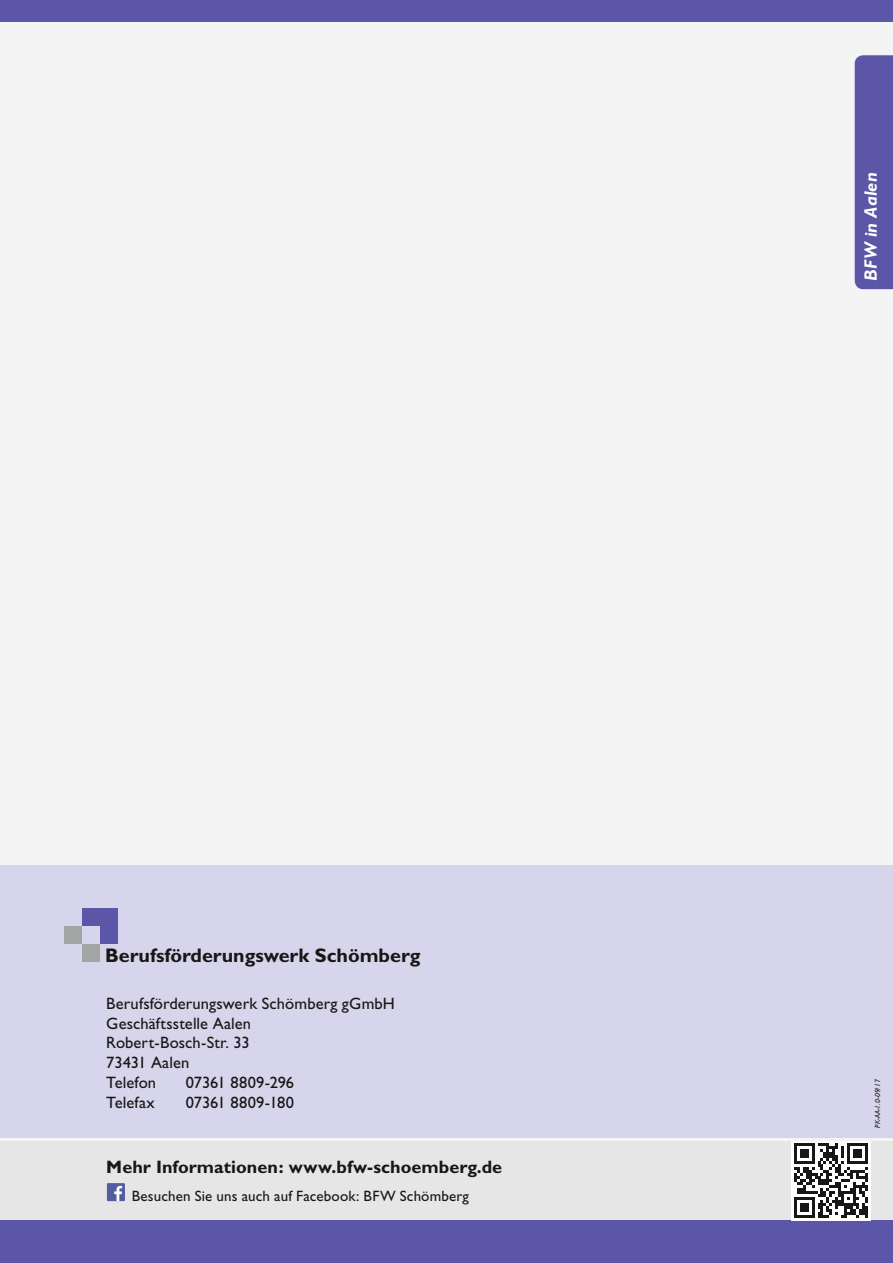
<style>
.page{position:relative;width:893px;height:1263px;background:#f4f4f4}
.page>*{position:absolute;margin:0;border:0;box-sizing:border-box;transform-origin:0 0}
.t1{font:700 19.65px "Gill Sans";color:#181715}
.t2{font:700 18px "Gill Sans";letter-spacing:.005em;color:#181715}
.t3{font:italic 700 18px "Gill Sans";letter-spacing:.005em;color:#fff}
.t4{font:16.5px/19.8px "Gill Sans";letter-spacing:.005em;color:#181715}
.t5{font:15px "Gill Sans";letter-spacing:.01em;color:#181715}
.t6{font:italic 7.5px "Gill Sans";color:#181715}
</style>
<div class="page">
<div style="left:0;top:0;width:893px;height:21px;background:#5b56a7"></div>
<div style="left:0;top:865px;width:893px;height:272px;background:#d7d5eb"></div>
<div style="left:0;top:1141px;width:893px;height:122px;background:#e6e6e7"></div>
<div style="left:0;top:1220px;width:893px;height:43px;background:#5b56a7"></div>
<div style="left:791px;top:1141px;width:79px;height:79px;background:#fff"></div>
<svg style="left:794px;top:1143px;width:74px;height:75px"></svg>
<div style="left:100px;top:908px;width:18px;height:36px;background:#5b56a7"></div>
<div style="left:82px;top:908px;width:36px;height:18px;background:#5b56a7"></div>
<div style="left:64px;top:926px;width:18px;height:18px;background:#a4a5a5"></div>
<div style="left:82px;top:944px;width:18px;height:18px;background:#a4a5a5"></div>
<div style="left:107px;top:1183px;width:18px;height:18px;background:#535d9f"></div>
<svg style="left:114px;top:1186px;width:8px;height:15px"></svg>
<div style="left:855px;top:55px;width:38px;height:234px;background:#5b56a7"></div>
<p class="t1" style="left:105px;top:943px;width:317px">Berufsförderungswerk Schömberg</p>
<p class="t4" style="left:106px;top:993px;width:290px">Berufsförderungswerk Schömberg gGmbH<br>Geschäftsstelle Aalen<br>Robert-Bosch-Str. 33<br>73431 Aalen<br>Telefon</p>
<p class="t4" style="left:186px;top:1072px;width:110px">07361 8809-296</p>
<p class="t4" style="left:106px;top:1092px;width:50px">Telefax</p>
<p class="t4" style="left:186px;top:1092px;width:110px">07361 8809-180</p>
<p class="t2" style="left:106px;top:1156px;width:397px">Mehr Informationen: www.bfw-schoemberg.de</p>
<p class="t5" style="left:132px;top:1187px;width:339px">Besuchen Sie uns auch auf Facebook: BFW Schömberg</p>
<p class="t3" style="left:860px;top:281px;width:110px;rotate:-90deg">BFW in Aalen</p>
<p class="t6" style="left:873px;top:1128px;width:50px;rotate:-90deg">PK-AA-1.0-09/17</p>
</div>
